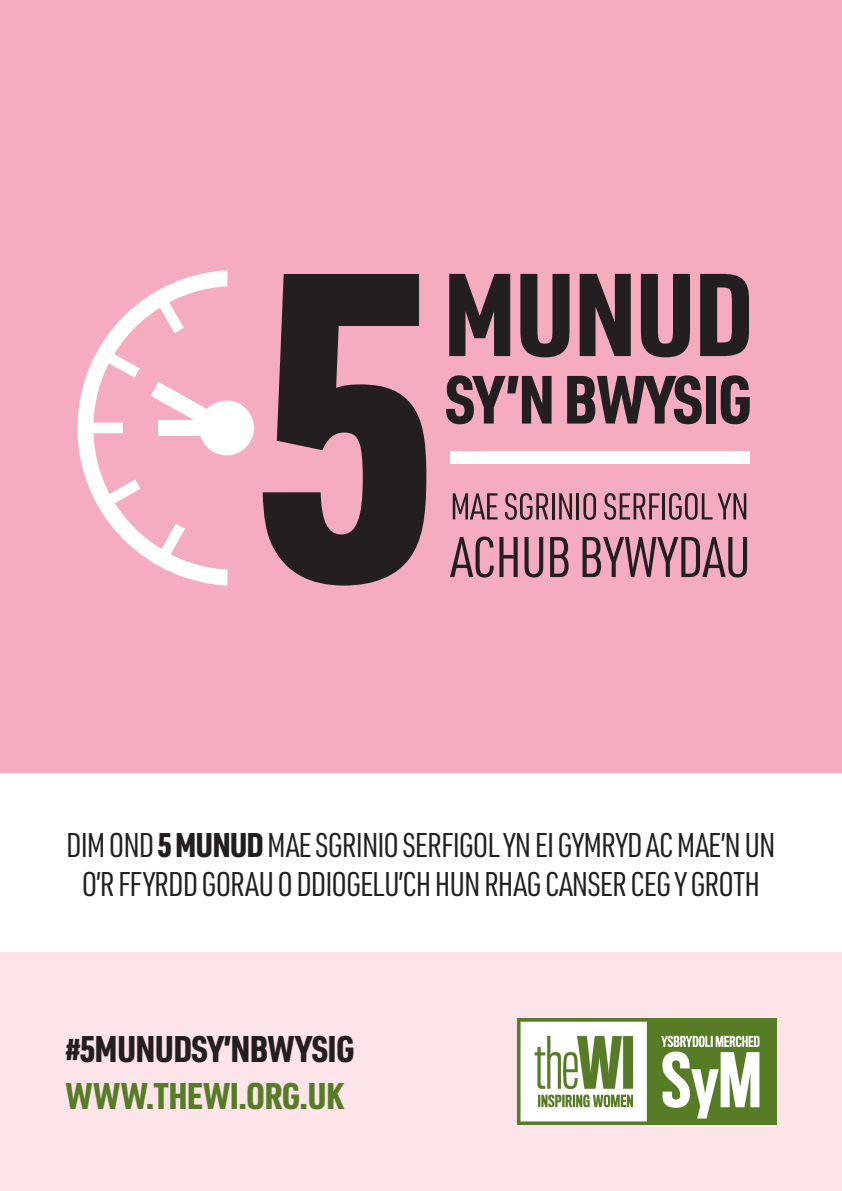
<style>
.page{position:relative;width:842px;height:1191px;background:#fff}
.page>*{position:absolute;margin:0;border:0;box-sizing:border-box;transform-origin:0 0}
.t1{font:900 36.4px "URWDIN Cond";letter-spacing:-.02em;color:#231f20}
.t2{font:900 36.4px "URWDIN Cond";letter-spacing:-.01em;color:#577c26}
.t3{font:33.6px/39.2px "URWDIN Cond";letter-spacing:-.03em;color:#231f20;text-align:center}
.s1{font-weight:900}
</style>
<div class="page">
<div style="left:0;top:0;width:842px;height:773px;background:#f6acc0"></div>
<div style="left:0;top:952px;width:842px;height:239px;background:#fce4e9"></div>
<img style="left:517px;top:1019px;width:259px;height:105px">
<svg style="left:263px;top:274px;width:163px;height:311px;fill:#231f20"></svg>
<div style="left:450px;top:451px;width:300px;height:13px;background:#fff"></div>
<svg style="left:77px;top:270px;width:150px;height:315px"></svg>
<svg style="left:151px;top:382px;width:103px;height:73px"></svg>
<svg style="left:449px;top:274px;width:61px;height:82px"></svg>
<svg style="left:520px;top:274px;width:49px;height:83px"></svg>
<svg style="left:580px;top:274px;width:51px;height:82px"></svg>
<svg style="left:641px;top:274px;width:49px;height:83px"></svg>
<svg style="left:700px;top:273px;width:49px;height:83px"></svg>
<svg style="left:446px;top:375px;width:105px;height:49px"></svg>
<svg style="left:567px;top:375px;width:135px;height:49px"></svg>
<div style="left:706px;top:376px;width:9px;height:47px;background:#231f20"></div>
<svg style="left:721px;top:375px;width:29px;height:49px"></svg>
<svg style="left:453px;top:493px;width:45px;height:26px"></svg>
<svg style="left:505px;top:493px;width:43px;height:27px"></svg>
<hr style="left:552px;top:493px;width:3px;height:26px;background:#231f20">
<svg style="left:559px;top:493px;width:13px;height:26px"></svg>
<hr style="left:577px;top:493px;width:2px;height:26px;background:#231f20">
<svg style="left:583px;top:493px;width:13px;height:27px"></svg>
<svg style="left:604px;top:493px;width:56px;height:27px"></svg>
<hr style="left:662px;top:493px;width:3px;height:26px;background:#231f20">
<svg style="left:669px;top:493px;width:43px;height:27px"></svg>
<svg style="left:718px;top:493px;width:28px;height:26px"></svg>
<svg style="left:450px;top:536px;width:68px;height:41px"></svg>
<svg style="left:524px;top:537px;width:19px;height:40px"></svg>
<svg style="left:550px;top:537px;width:19px;height:40px"></svg>
<svg style="left:583px;top:537px;width:164px;height:40px"></svg>
<p class="t3" style="left:66px;top:824px;width:711px">DIM OND <span class="s1">5 MUNUD</span> MAE SGRINIO SERFIGOL YN EI GYMRYD AC MAE’N UN<br>O’R FFYRDD GORAU O DDIOGELU’CH HUN RHAG CANSER CEG Y GROTH</p>
<p class="t1" style="left:66px;top:1024px;width:290px">#5MUNUDSY’NBWYSIG</p>
<p class="t2" style="left:66px;top:1070px;width:279px">WWW.THEWI.ORG.UK</p>
</div>
